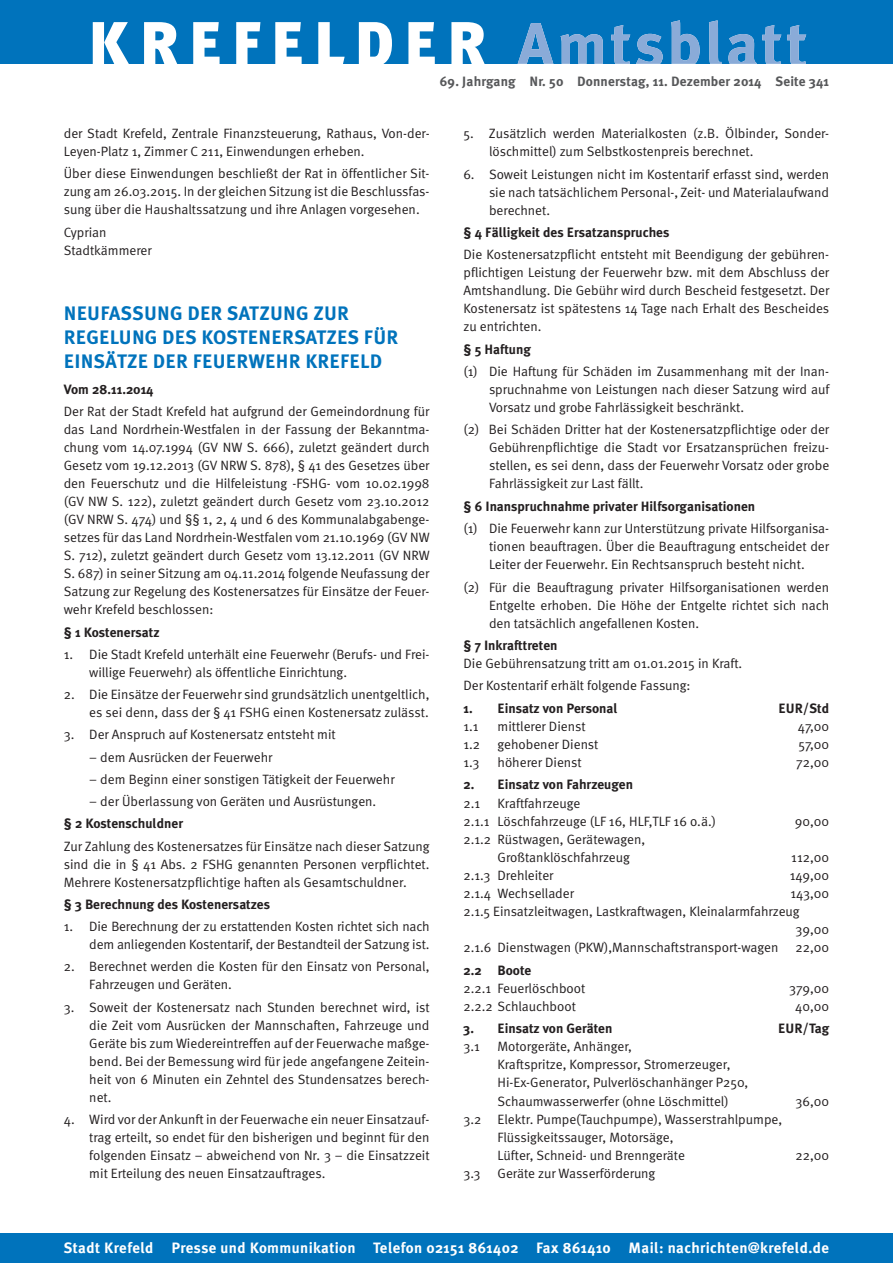
<style>
.page{position:relative;width:893px;height:1263px;background:#fff}
.page>*{position:absolute;margin:0;border:0;box-sizing:border-box;transform-origin:0 0}
.t1{font:700 19.5px/24px "Meta Plus";letter-spacing:.01em;color:#0073bc}
.t2{font:700 15px "Meta Plus";letter-spacing:.025em;color:#fff}
.t3{font:13.5px/18px "Meta Normal";color:#231f20;text-align:justify}
.t4{font:700 13.5px "Meta Plus";color:#231f20}
.t5{font:700 13.5px "Meta Plus";letter-spacing:.01em;color:#57585a}
</style>
<div class="page">
<div style="left:0;top:0;width:893px;height:64px;background:#0073bc"></div>
<svg style="left:93px;top:22px;width:392px;height:42px"></svg>
<svg style="left:517px;top:20px;width:289px;height:44px"></svg>
<div style="left:0;top:1233px;width:893px;height:30px;background:#0073bc"></div>
<p class="t5" style="left:440px;top:76px;width:391px">69. Jahrgang Nr. 50 Donnerstag, 11. Dezember 2014 Seite 341</p>
<p class="t3" style="left:64px;top:124px;width:367px">der Stadt Krefeld, Zentrale Finanzsteuerung, Rathaus, Von-der-<br>Leyen-Platz 1, Zimmer C 211, Einwendungen erheben.</p>
<p class="t3" style="left:64px;top:164px;width:367px">Über diese Einwendungen beschließt der Rat in öffentlicher Sit&shy;zung am 26.03.2015. In der gleichen Sitzung ist die Beschlussfas&shy;sung über die Haushaltssatzung und ihre Anlagen vorgesehen.</p>
<p class="t3" style="left:64px;top:223px;width:89px">Cyprian<br>Stadtkämmerer</p>
<h1 class="t1" style="left:64px;top:302px;width:336px">NEUFASSUNG DER SATZUNG ZUR<br>REGELUNG DES KOSTENERSATZES FÜR<br>EINSÄTZE DER FEUERWEHR KREFELD</h1>
<p class="t4" style="left:64px;top:384px;width:91px">Vom 28.11.2014</p>
<p class="t3" style="left:64px;top:402px;width:367px">Der Rat der Stadt Krefeld hat aufgrund der Gemeindordnung für das Land Nordrhein-Westfalen in der Fassung der Bekanntma&shy;chung vom 14.07.1994 (GV NW S. 666), zuletzt geändert durch Gesetz vom 19.12.2013 (GV NRW S. 878), § 41 des Gesetzes über den Feuerschutz und die Hilfeleistung -FSHG- vom 10.02.1998 (GV NW S. 122), zuletzt geändert durch Gesetz vom 23.10.2012 (GV NRW S. 474) und §§ 1, 2, 4 und 6 des Kommunalabgabenge&shy;setzes für das Land Nordrhein-Westfalen vom 21.10.1969 (GV NW S. 712), zuletzt geändert durch Gesetz vom 13.12.2011 (GV NRW S. 687) in seiner Sitzung am 04.11.2014 folgende Neufassung der Satzung zur Regelung des Kostenersatzes für Einsätze der Feuer&shy;wehr Krefeld beschlossen:</p>
<p class="t4" style="left:64px;top:627px;width:97px">§ 1 Kostenersatz</p>
<p class="t3" style="left:89px;top:645px;width:342px;text-indent:-26px">1. Die Stadt Krefeld unterhält eine Feuerwehr (Berufs- und Frei&shy;willige Feuerwehr) als öffentliche Einrichtung.</p>
<p class="t3" style="left:64px;top:685px;width:367px;text-align:right">2. Die Einsätze der Feuerwehr sind grundsätzlich unentgeltlich, es sei denn, dass der § 41 FSHG einen Kostenersatz zulässt.</p>
<p class="t3" style="left:64px;top:725px;width:273px">3. Der Anspruch auf Kostenersatz entsteht mit</p>
<p class="t3" style="left:89px;top:748px;width:185px">– dem Ausrücken der Feuerwehr</p>
<p class="t3" style="left:89px;top:770px;width:307px">– dem Beginn einer sonstigen Tätigkeit der Feuerwehr</p>
<p class="t3" style="left:89px;top:792px;width:288px">– der Überlassung von Geräten und Ausrüstungen.</p>
<p class="t4" style="left:64px;top:818px;width:121px">§ 2 Kostenschuldner</p>
<p class="t3" style="left:64px;top:837px;width:367px">Zur Zahlung des Kostenersatzes für Einsätze nach dieser Satzung sind die in § 41 Abs. 2 FSHG genannten Personen verpflichtet.<br>Mehrere Kostenersatzpflichtige haften als Gesamtschuldner.</p>
<p class="t4" style="left:64px;top:899px;width:208px">§ 3 Berechnung des Kostenersatzes</p>
<p class="t3" style="left:64px;top:917px;width:367px;text-align:right">1. Die Berechnung der zu erstattenden Kosten richtet sich nach dem anliegenden Kostentarif, der Bestandteil der Satzung ist.</p>
<p class="t3" style="left:89px;top:957px;width:342px;text-indent:-26px">2. Berechnet werden die Kosten für den Einsatz von Personal,<br>Fahrzeugen und Geräten.</p>
<p class="t3" style="left:89px;top:998px;width:342px;text-indent:-26px">3. Soweit der Kostenersatz nach Stunden berechnet wird, ist die Zeit vom Ausrücken der Mannschaften, Fahrzeuge und Geräte bis zum Wiedereintreffen auf der Feuerwache maßge&shy;bend. Bei der Bemessung wird für jede angefangene Zeitein&shy;heit von 6 Minuten ein Zehntel des Stundensatzes berech&shy;net.</p>
<p class="t3" style="left:89px;top:1110px;width:342px;text-indent:-26px">4. Wird vor der Ankunft in der Feuerwache ein neuer Einsatzauf&shy;trag erteilt, so endet für den bisherigen und beginnt für den folgenden Einsatz – abweichend von Nr. 3 – die Einsatzzeit mit Erteilung des neuen Einsatzauftrages.</p>
<p class="t3" style="left:489px;top:124px;width:342px;text-indent:-26px">5. Zusätzlich werden Materialkosten (z.B. Ölbinder, Sonder&shy;löschmittel) zum Selbstkostenpreis berechnet.</p>
<p class="t3" style="left:489px;top:165px;width:342px;text-indent:-26px">6. Soweit Leistungen nicht im Kostentarif erfasst sind, werden sie nach tatsächlichem Personal-, Zeit- und Materialaufwand berechnet.</p>
<p class="t4" style="left:463px;top:227px;width:207px">§ 4 Fälligkeit des Ersatzanspruches</p>
<p class="t3" style="left:463px;top:245px;width:367px">Die Kostenersatzpflicht entsteht mit Beendigung der gebühren&shy;pflichtigen Leistung der Feuerwehr bzw. mit dem Abschluss der Amtshandlung. Die Gebühr wird durch Bescheid festgesetzt. Der Kostenersatz ist spätestens 14 Tage nach Erhalt des Bescheides zu entrichten.</p>
<p class="t4" style="left:463px;top:344px;width:69px">§ 5 Haftung</p>
<p class="t3" style="left:489px;top:362px;width:342px;text-indent:-26px">(1) Die Haftung für Schäden im Zusammenhang mit der Inan&shy;spruchnahme von Leistungen nach dieser Satzung wird auf Vorsatz und grobe Fahrlässigkeit beschränkt.</p>
<p class="t3" style="left:489px;top:421px;width:342px;text-indent:-26px">(2) Bei Schäden Dritter hat der Kostenersatzpflichtige oder der Gebührenpflichtige die Stadt vor Ersatzansprüchen freizu&shy;stellen, es sei denn, dass der Feuerwehr Vorsatz oder grobe Fahrlässigkeit zur Last fällt.</p>
<p class="t4" style="left:463px;top:501px;width:293px">§ 6 Inanspruchnahme privater Hilfsorganisationen</p>
<p class="t3" style="left:489px;top:519px;width:342px;text-indent:-26px">(1) Die Feuerwehr kann zur Unterstützung private Hilfsorganisa&shy;tionen beauftragen. Über die Beauftragung entscheidet der Leiter der Feuerwehr. Ein Rechtsanspruch besteht nicht.</p>
<p class="t3" style="left:489px;top:578px;width:342px;text-indent:-26px">(2) Für die Beauftragung privater Hilfsorganisationen werden Entgelte erhoben. Die Höhe der Entgelte richtet sich nach den tatsächlich angefallenen Kosten.</p>
<p class="t4" style="left:463px;top:640px;width:96px">§ 7 Inkrafttreten</p>
<p class="t3" style="left:463px;top:652px;width:280px;line-height:22.4px">Die Gebührensatzung tritt am 01.01.2015 in Kraft.<br>Der Kostentarif erhält folgende Fassung:</p>
<p class="t4" style="left:463px;top:703px;width:156px">1. Einsatz von Personal</p>
<p class="t4" style="left:778px;top:703px;width:52px">EUR/Std</p>
<p class="t3" style="left:463px;top:717px;width:17px">1.1</p>
<p class="t3" style="left:497px;top:717px;width:90px">mittlerer Dienst</p>
<p class="t3" style="left:798px;top:717px;width:33px">47,00</p>
<p class="t3" style="left:463px;top:735px;width:18px">1.2</p>
<p class="t3" style="left:497px;top:735px;width:102px">gehobener Dienst</p>
<p class="t3" style="left:798px;top:735px;width:32px">57,00</p>
<p class="t3" style="left:463px;top:753px;width:17px">1.3</p>
<p class="t3" style="left:497px;top:753px;width:86px">höherer Dienst</p>
<p class="t3" style="left:796px;top:753px;width:34px">72,00</p>
<p class="t4" style="left:463px;top:779px;width:171px">2. Einsatz von Fahrzeugen</p>
<p class="t3" style="left:463px;top:794px;width:18px">2.1</p>
<p class="t3" style="left:463px;top:794px;width:254px;text-indent:34px">Kraftfahrzeuge<br>2.1.1 Löschfahrzeuge (LF 16, HLF,TLF 16 o.ä.)</p>
<p class="t3" style="left:795px;top:812px;width:36px">90,00</p>
<p class="t3" style="left:497px;top:830px;width:149px;text-indent:-34px">2.1.2 Rüstwagen, Gerätewagen,<br>Großtanklöschfahrzeug</p>
<p class="t3" style="left:791px;top:848px;width:39px">112,00</p>
<p class="t3" style="left:463px;top:866px;width:91px">2.1.3 Drehleiter</p>
<p class="t3" style="left:790px;top:866px;width:41px">149,00</p>
<p class="t3" style="left:463px;top:884px;width:112px">2.1.4 Wechsellader</p>
<p class="t3" style="left:790px;top:884px;width:40px">143,00</p>
<p class="t3" style="left:463px;top:902px;width:338px">2.1.5 Einsatzleitwagen, Lastkraftwagen, Kleinalarmfahrzeug</p>
<p class="t3" style="left:796px;top:920px;width:35px">39,00</p>
<p class="t3" style="left:463px;top:938px;width:316px">2.1.6 Dienstwagen (PKW),Mannschaftstransport-wagen</p>
<p class="t3" style="left:795px;top:938px;width:35px">22,00</p>
<p class="t4" style="left:463px;top:965px;width:69px">2.2 Boote</p>
<p class="t3" style="left:463px;top:979px;width:123px">2.2.1 Feuerlöschboot</p>
<p class="t3" style="left:789px;top:979px;width:42px">379,00</p>
<p class="t3" style="left:463px;top:997px;width:114px">2.2.2 Schlauchboot</p>
<p class="t3" style="left:795px;top:997px;width:35px">40,00</p>
<p class="t4" style="left:463px;top:1023px;width:150px">3. Einsatz von Geräten</p>
<p class="t4" style="left:778px;top:1023px;width:52px">EUR/Tag</p>
<p class="t3" style="left:463px;top:1037px;width:18px">3.1</p>
<p class="t3" style="left:497px;top:1037px;width:252px;text-align:left">Motorgeräte, Anhänger,<br>Kraftspritze, Kompressor, Stromerzeuger, Hi-Ex-Generator, Pulverlöschanhänger P250, Schaumwasserwerfer (ohne Löschmittel)</p>
<p class="t3" style="left:795px;top:1092px;width:35px">36,00</p>
<p class="t3" style="left:497px;top:1110px;width:286px;text-align:left;text-indent:-34px">3.2 Elektr. Pumpe(Tauchpumpe), Wasserstrahlpumpe,<br>Flüssigkeitssauger, Motorsäge,<br>Lüfter, Schneid- und Brenngeräte</p>
<p class="t3" style="left:463px;top:1164px;width:19px">3.3</p>
<p class="t3" style="left:497px;top:1164px;width:159px">Geräte zur Wasserförderung</p>
<p class="t3" style="left:795px;top:1146px;width:35px">22,00</p>
<p class="t2" style="left:64px;top:1242px;width:767px">Stadt Krefeld Presse und Kommunikation Telefon 02151 861402 Fax 861410 Mail: nachrichten@krefeld.de</p>
</div>
